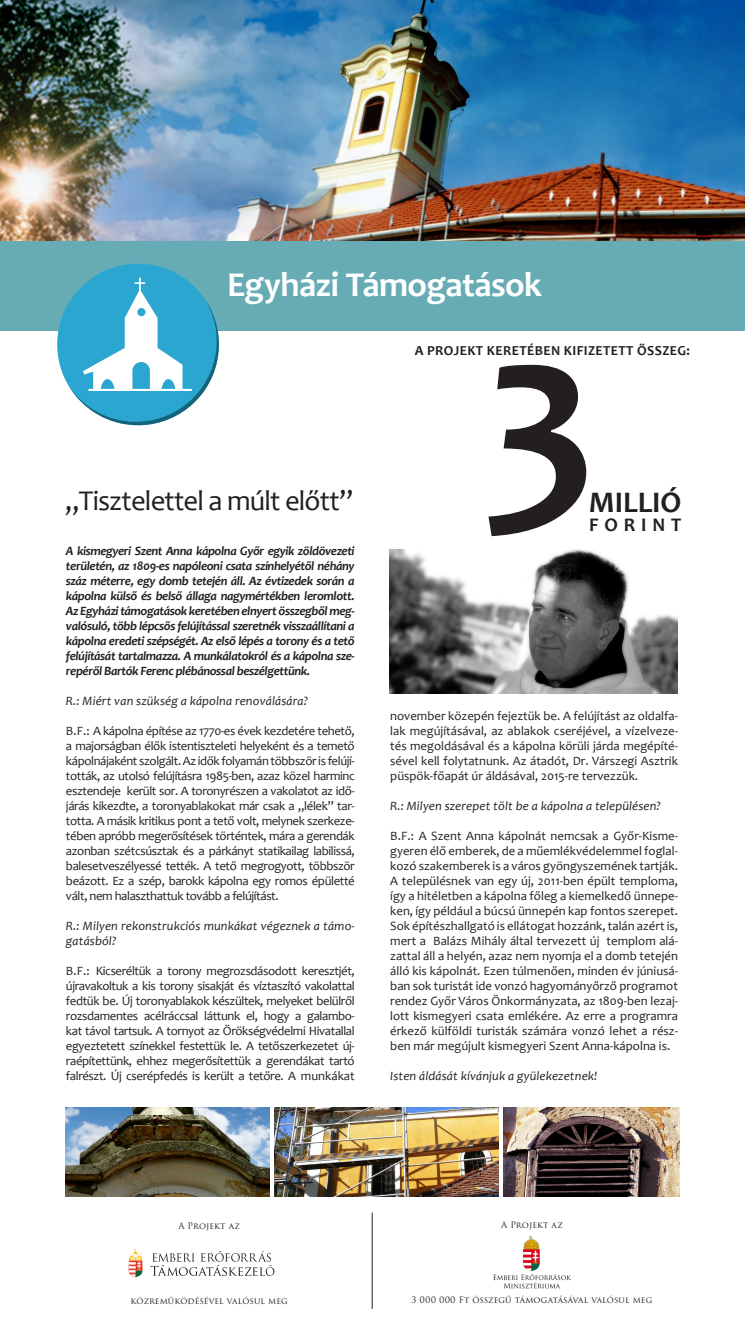
<style>
.page{position:relative;width:745px;height:1329px;background:#fff}
.page>*{position:absolute;margin:0;border:0;box-sizing:border-box;transform-origin:0 0}
.t1{font:700 239.75px "Candara";color:#231f20}
.t2{font:700 35px "Candara";letter-spacing:-.015em;color:#fff}
.t3{font:700 30px "Candara";color:#231f20}
.riporter{font:28.75px "Candara";letter-spacing:-.03em;color:#231f20}
.t4{font:700 19.38px "Candara";letter-spacing:.3em;color:#231f20}
.t5{font:700 13.75px "Candara";letter-spacing:.025em;color:#231f20}
.riporter-2{font:12.75px/15px "Candara";color:#231f20;text-align:justify}
.riporter-3{font:italic 700 12.75px/15px "Candara";letter-spacing:-.03em;color:#231f20;text-align:justify}
.riporter-4{font:italic 12.75px/15px "Candara";letter-spacing:.01em;color:#231f20}
.t6{font:8.75px "Trajan Pro 3";letter-spacing:.01em;color:#231f20}
</style>
<div class="page">
<img style="left:0;top:0;width:744px;height:241px">
<div style="left:0;top:241px;width:744px;height:89px;background:#67acb5"></div>
<img style="left:389px;top:549px;width:288px;height:145px">
<img style="left:275px;top:1107px;width:223px;height:90px">
<img style="left:66px;top:1107px;width:203px;height:90px">
<img style="left:503px;top:1107px;width:175px;height:90px">
<img style="left:493px;top:1236px;width:78px;height:53px">
<svg style="left:150px;top:1251px;width:124px;height:25px"></svg>
<svg style="left:128px;top:1248px;width:14px;height:29px"></svg>
<hr style="left:372px;top:1212px;width:1px;height:97px;background:#231f20">
<div style="left:57px;top:264px;width:162px;height:161px;background:#2ba6d0;border-radius:50%"></div>
<svg style="left:69px;top:278px;width:150px;height:147px"></svg>
<p class="t2" style="left:227px;top:263px;width:316px">Egyházi Támogatások</p>
<p class="riporter" style="left:65px;top:483px;width:289px">„Tisztelettel a múlt előtt”</p>
<p class="riporter-3" style="left:66px;top:543px;width:290px">A kismegyeri Szent Anna kápolna Győr egyik zöldövezeti területén, az 1809-es napóleoni csata színhelyétől néhány száz méterre, egy domb tetején áll. Az évtizedek során a kápolna külső és belső állaga nagymértékben leromlott.<br>Az Egyházi támogatások keretében elnyert összegből meg&shy;valósuló, több lépcsős felújítással szeretnék visszaállítani a kápolna eredeti szépségét. Az első lépés a torony és a tető felújítását tartalmazza. A munkálatokról és a kápolna sze&shy;repéről Bartók Ferenc plébánossal beszélgettünk.</p>
<p class="riporter-4" style="left:66px;top:693px;width:243px">R.: Miért van szükség a kápolna renoválására?</p>
<p class="riporter-2" style="left:66px;top:723px;width:290px">B.F.: A kápolna építése az 1770-es évek kezdetére tehető, a majorságban élők istentiszteleti helyeként és a temető kápolnájaként szolgált. Az idők folyamán többször is felújí&shy;tották, az utolsó felújításra 1985-ben, azaz közel harminc esztendeje került sor. A toronyrészen a vakolatot az idő&shy;járás kikezdte, a toronyablakokat már csak a „lélek” tar&shy;totta. A másik kritikus pont a tető volt, melynek szerkeze&shy;tében apróbb megerősítések történtek, mára a gerendák azonban szétcsúsztak és a párkányt statikailag labilissá, balesetveszélyessé tették. A tető megrogyott, többször beázott. Ez a szép, barokk kápolna egy romos épületté vált, nem halaszthattuk tovább a felújítást.</p>
<p class="riporter-4" style="left:66px;top:918px;width:290px">R.: Milyen rekonstrukciós munkákat végeznek a támo&shy;gatásból?</p>
<p class="riporter-2" style="left:66px;top:963px;width:290px">B.F.: Kicseréltük a torony megrozsdásodott keresztjét, újravakoltuk a kis torony sisakját és víztaszító vakolattal fedtük be. Új toronyablakok készültek, melyeket belülről rozsdamentes acélráccsal láttunk el, hogy a galambo&shy;kat távol tartsuk. A tornyot az Örökségvédelmi Hivatallal egyeztetett színekkel festettük le. A tetőszerkezetet új&shy;raépítettünk, ehhez megerősítettük a gerendákat tartó falrészt. Új cserépfedés is került a tetőre. A munkákat</p>
<p class="t5" style="left:414px;top:342px;width:276px">A PROJEKT KERETÉBEN KIFIZETETT ÖSSZEG:</p>
<p class="t1" style="left:483px;top:261px;width:114px">3</p>
<p class="t3" style="left:588px;top:483px;width:94px">MILLIÓ</p>
<p class="t4" style="left:589px;top:513px;width:93px">FORINT</p>
<p class="riporter-2" style="left:390px;top:708px;width:289px">november közepén fejeztük be. A felújítást az oldalfa&shy;lak megújításával, az ablakok cseréjével, a vízelveze&shy;tés megoldásával és a kápolna körüli járda megépíté&shy;sével kell folytatnunk. Az átadót, Dr. Várszegi Asztrik püspök-főapát úr áldásával, 2015-re tervezzük.</p>
<p class="riporter-4" style="left:390px;top:798px;width:272px">R.: Milyen szerepet tölt be a kápolna a településen?</p>
<p class="riporter-2" style="left:390px;top:828px;width:289px">B.F.: A Szent Anna kápolnát nemcsak a Győr-Kisme&shy;gyeren élő emberek, de a műemlékvédelemmel foglal&shy;kozó szakemberek is a város gyöngyszemének tartják.<br>A településnek van egy új, 2011-ben épült temploma, így a hitéletben a kápolna főleg a kiemelkedő ünnepe&shy;ken, így például a búcsú ünnepén kap fontos szerepet.<br>Sok építészhallgató is ellátogat hozzánk, talán azért is, mert a Balázs Mihály által tervezett új templom alá&shy;zattal áll a helyén, azaz nem nyomja el a domb tetején álló kis kápolnát. Ezen túlmenően, minden év júniusá&shy;ban sok turistát ide vonzó hagyományőrző programot rendez Győr Város Önkormányzata, az 1809-ben lezaj&shy;lott kismegyeri csata emlékére. Az erre a programra érkező külföldi turisták számára vonzó lehet a rész&shy;ben már megújult kismegyeri Szent Anna-kápolna is.</p>
<p class="riporter-4" style="left:390px;top:1068px;width:208px">Isten áldását kívánjuk a gyülekezetnek!</p>
<p class="t6" style="left:178px;top:1219px;width:63px">A Projekt az</p>
<p class="t6" style="left:130px;top:1294px;width:159px">közreműködésével valósul meg</p>
<p class="t6" style="left:501px;top:1219px;width:63px">A Projekt az</p>
<p class="t6" style="left:411px;top:1294px;width:242px">3 000 000 Ft összegű támogatásával valósul meg</p>
</div>
